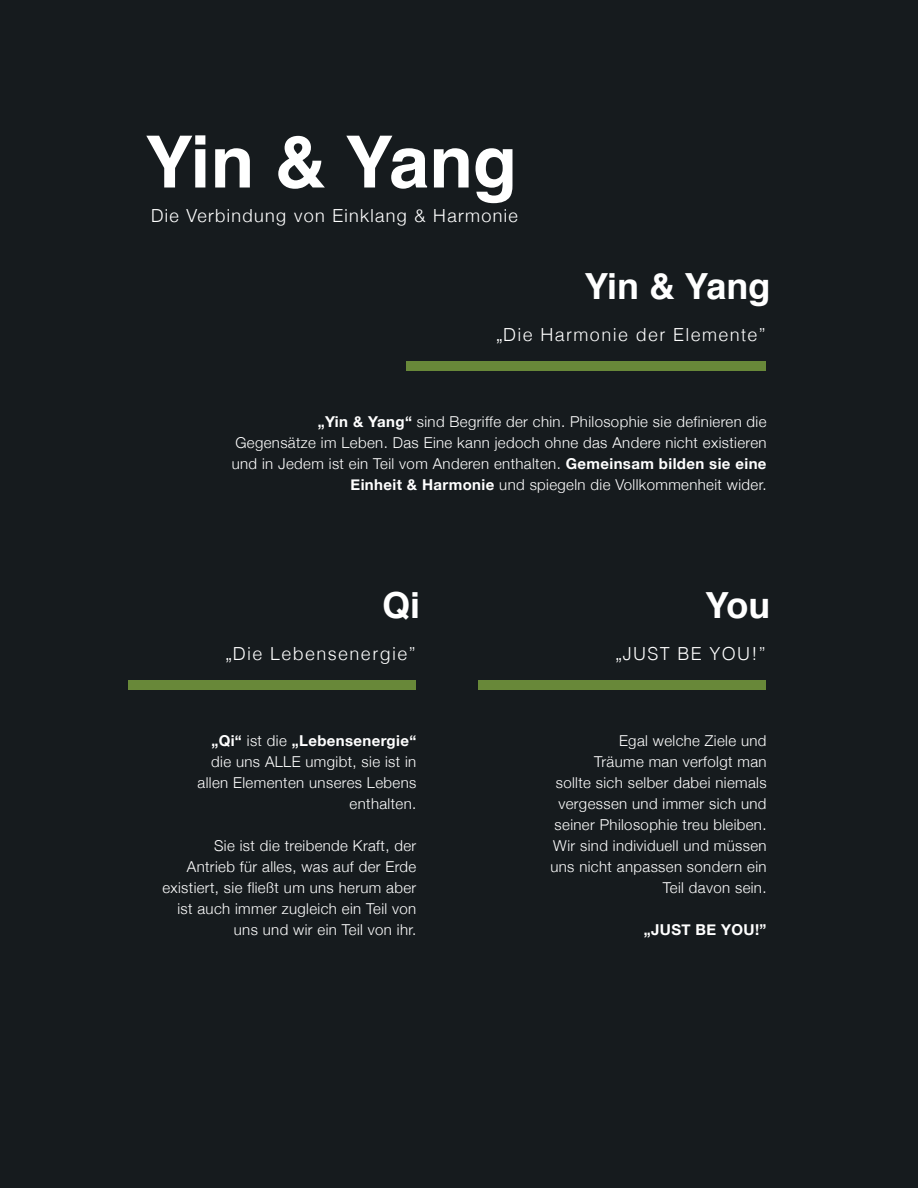
<style>
.page{position:relative;width:918px;height:1188px;background:#161b1e}
.page>*{position:absolute;margin:0;border:0;box-sizing:border-box;transform-origin:0 0}
.t1{font:700 72px "Helvetica";color:#fff}
.t2{font:700 36px "Helvetica";color:#fff}
.t3{font:300 18px "Helvetica";letter-spacing:.075em;color:#fff}
.t4{font:300 18px "Helvetica Neue";letter-spacing:.075em;color:#fff}
.t5{font:300 15px/21px "Helvetica Neue";letter-spacing:.025em;color:#fff;text-align:right}
.t6{font:700 15px "Helvetica Neue";letter-spacing:.025em;color:#fff}
.s1{font-family:"Helvetica Neue"}
.s2{font-weight:700}
</style>
<div class="page">
<div style="left:406px;top:361px;width:360px;height:9px;background:#688839"></div>
<div style="left:478px;top:680px;width:288px;height:10px;background:#688839"></div>
<div style="left:128px;top:680px;width:288px;height:10px;background:#688839"></div>
<p class="t1" style="left:145px;top:104px;width:374px">Yin &amp; Yang</p>
<p class="t4" style="left:151px;top:201px;width:368px">Die Verbindung von Einklang &amp; Harmonie</p>
<p class="t2" style="left:584px;top:257px;width:188px">Yin &amp; Yang</p>
<p class="t3" style="left:496px;top:319px;width:271px"><span class="s1">„</span>Die Harmonie der Elemente”</p>
<p class="t5" style="left:232px;top:410px;width:536px"><span class="s2">„Yin &amp; Yang“</span> sind Begriffe der chin. Philosophie sie definieren die<br>Gegensätze im Leben. Das Eine kann jedoch ohne das Andere nicht existieren und in Jedem ist ein Teil vom Anderen enthalten. <span class="s2">Gemeinsam bilden sie eine Einheit &amp; Harmonie</span> und spiegeln die Vollkommenheit wider.</p>
<p class="t2" style="left:382px;top:576px;width:40px">Qi</p>
<p class="t3" style="left:226px;top:639px;width:192px"><span class="s1">„</span>Die Lebensenergie”</p>
<p class="t5" style="left:198px;top:729px;width:220px"><span class="s2">„Qi“</span> ist die <span class="s2">„Lebensenergie“ </span>die uns ALLE umgibt, sie ist in allen Elementen unseres Lebens enthalten.</p>
<p class="t5" style="left:162px;top:834px;width:255px">Sie ist die treibende Kraft, der Antrieb für alles, was auf der Erde existiert, sie fließt um uns herum aber ist auch immer zugleich ein Teil von uns und wir ein Teil von ihr.</p>
<p class="t2" style="left:705px;top:576px;width:67px">You</p>
<p class="t3" style="left:616px;top:639px;width:152px"><span class="s1">„</span>JUST BE YOU!”</p>
<p class="t5" style="left:550px;top:729px;width:218px">Egal welche Ziele und<br>Träume man verfolgt man<br>sollte sich selber dabei niemals vergessen und immer sich und seiner Philosophie treu bleiben.<br>Wir sind individuell und müssen uns nicht anpassen sondern ein<br>Teil davon sein.</p>
<p class="t6" style="left:644px;top:918px;width:124px">„JUST BE YOU!”</p>
</div>
